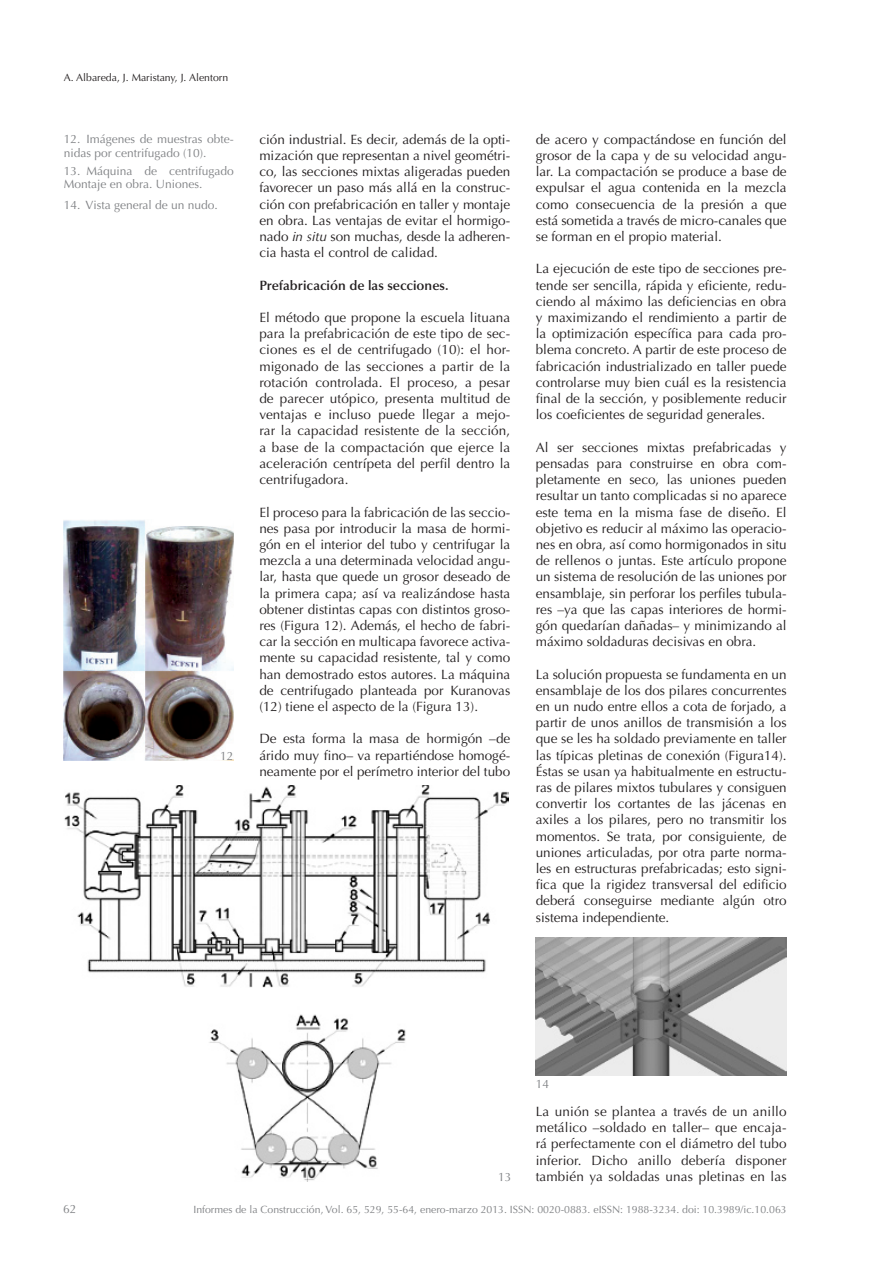
<style>
.page{position:relative;width:893px;height:1263px;background:#fff}
.page>*{position:absolute;margin:0;border:0;box-sizing:border-box;transform-origin:0 0}
.t1{font:13.5px/16.2px "Optima LT Std";color:#231f20;text-align:justify}
.t2{font:600 13.5px "Optima LT Std";color:#231f20}
.t3{font:12px/13.5px "Optima LT Std";color:#808285}
.t4{font:10.5px "Optima LT Std";color:#808285}
.t5{font:10.5px "Optima LT Std";color:#231f20}
.s1{font-style:italic}
</style>
<div class="page">
<img style="left:64px;top:520px;width:170px;height:240px">
<img style="left:64px;top:786px;width:444px;height:395px">
<img style="left:535px;top:938px;width:251px;height:137px">
<p class="t5" style="left:64px;top:72px;width:166px">A. Albareda, J. Maristany, J. Alentorn</p>
<p class="t3" style="left:64px;top:133px;width:172px">12. Imágenes de muestras obte&shy;nidas por centrifugado (10).</p>
<p class="t3" style="left:64px;top:164px;width:172px">13. Máquina de centrifugado<br>Montaje en obra. Uniones.</p>
<p class="t3" style="left:64px;top:198px;width:156px">14. Vista general de un nudo.</p>
<p class="t3" style="left:220px;top:750px;width:15px">12</p>
<p class="t1" style="left:259px;top:131px;width:252px">ción industrial. Es decir, además de la opti&shy;mización que representan a nivel geométri&shy;co, las secciones mixtas aligeradas pueden favorecer un paso más allá en la construc&shy;ción con prefabricación en taller y montaje en obra. Las ventajas de evitar el hormigo&shy;nado <span class="s1">in situ</span> son muchas, desde la adheren&shy;cia hasta el control de calidad.</p>
<p class="t2" style="left:259px;top:277px;width:191px">Prefabricación de las secciones.</p>
<p class="t1" style="left:259px;top:310px;width:252px">El método que propone la escuela lituana para la prefabricación de este tipo de sec&shy;ciones es el de centrifugado (10): el hor&shy;migonado de las secciones a partir de la rotación controlada. El proceso, a pesar de parecer utópico, presenta multitud de ventajas e incluso puede llegar a mejo&shy;rar la capacidad resistente de la sección, a base de la compactación que ejerce la aceleración centrípeta del perfil dentro la centrifugadora.</p>
<p class="t1" style="left:259px;top:504px;width:252px">El proceso para la fabricación de las seccio&shy;nes pasa por introducir la masa de hormi&shy;gón en el interior del tubo y centrifugar la mezcla a una determinada velocidad angu&shy;lar, hasta que quede un grosor deseado de la primera capa; así va realizándose hasta obtener distintas capas con distintos groso&shy;res (Figura 12). Además, el hecho de fabri&shy;car la sección en multicapa favorece activa&shy;mente su capacidad resistente, tal y como han demostrado estos autores. La máquina de centrifugado planteada por Kuranovas (12) tiene el aspecto de la (Figura 13).</p>
<p class="t1" style="left:259px;top:731px;width:252px">De esta forma la masa de hormigón –de árido muy fino– va repartiéndose homogé&shy;neamente por el perímetro interior del tubo</p>
<p class="t1" style="left:536px;top:131px;width:252px">de acero y compactándose en función del grosor de la capa y de su velocidad angu&shy;lar. La compactación se produce a base de expulsar el agua contenida en la mezcla como consecuencia de la presión a que está sometida a través de micro-canales que se forman en el propio material.</p>
<p class="t1" style="left:536px;top:261px;width:252px">La ejecución de este tipo de secciones pre&shy;tende ser sencilla, rápida y eficiente, redu&shy;ciendo al máximo las deficiencias en obra y maximizando el rendimiento a partir de la optimización específica para cada pro&shy;blema concreto. A partir de este proceso de fabricación industrializado en taller puede controlarse muy bien cuál es la resistencia final de la sección, y posiblemente reducir los coeficientes de seguridad generales.</p>
<p class="t1" style="left:536px;top:439px;width:252px">Al ser secciones mixtas prefabricadas y pensadas para construirse en obra com&shy;pletamente en seco, las uniones pueden resultar un tanto complicadas si no aparece este tema en la misma fase de diseño. El objetivo es reducir al máximo las operacio&shy;nes en obra, así como hormigonados in situ de rellenos o juntas. Este artículo propone un sistema de resolución de las uniones por ensamblaje, sin perforar los perfiles tubula&shy;res –ya que las capas interiores de hormi&shy;gón quedarían dañadas– y minimizando al máximo soldaduras decisivas en obra.</p>
<p class="t1" style="left:536px;top:666px;width:252px">La solución propuesta se fundamenta en un ensamblaje de los dos pilares concurrentes en un nudo entre ellos a cota de forjado, a partir de unos anillos de transmisión a los que se les ha soldado previamente en taller las típicas pletinas de conexión (Figura14).<br>Éstas se usan ya habitualmente en estructu&shy;ras de pilares mixtos tubulares y consiguen convertir los cortantes de las jácenas en axiles a los pilares, pero no transmitir los momentos. Se trata, por consiguiente, de uniones articuladas, por otra parte norma&shy;les en estructuras prefabricadas; esto signi&shy;fica que la rigidez transversal del edificio deberá conseguirse mediante algún otro sistema independiente.</p>
<p class="t3" style="left:498px;top:1170px;width:15px">13</p>
<p class="t3" style="left:536px;top:1077px;width:15px">14</p>
<p class="t1" style="left:536px;top:1103px;width:252px">La unión se plantea a través de un anillo metálico –soldado en taller– que encaja&shy;rá perfectamente con el diámetro del tubo inferior. Dicho anillo debería disponer también ya soldadas unas pletinas en las</p>
<p class="t3" style="left:63px;top:1203px;width:15px">62</p>
<p class="t4" style="left:193px;top:1203px;width:595px">Informes de la Construcción, Vol. 65, 529, 55-64, enero-marzo 2013. ISSN: 0020-0883. eISSN: 1988-3234. doi: 10.3989/ic.10.063</p>
</div>
